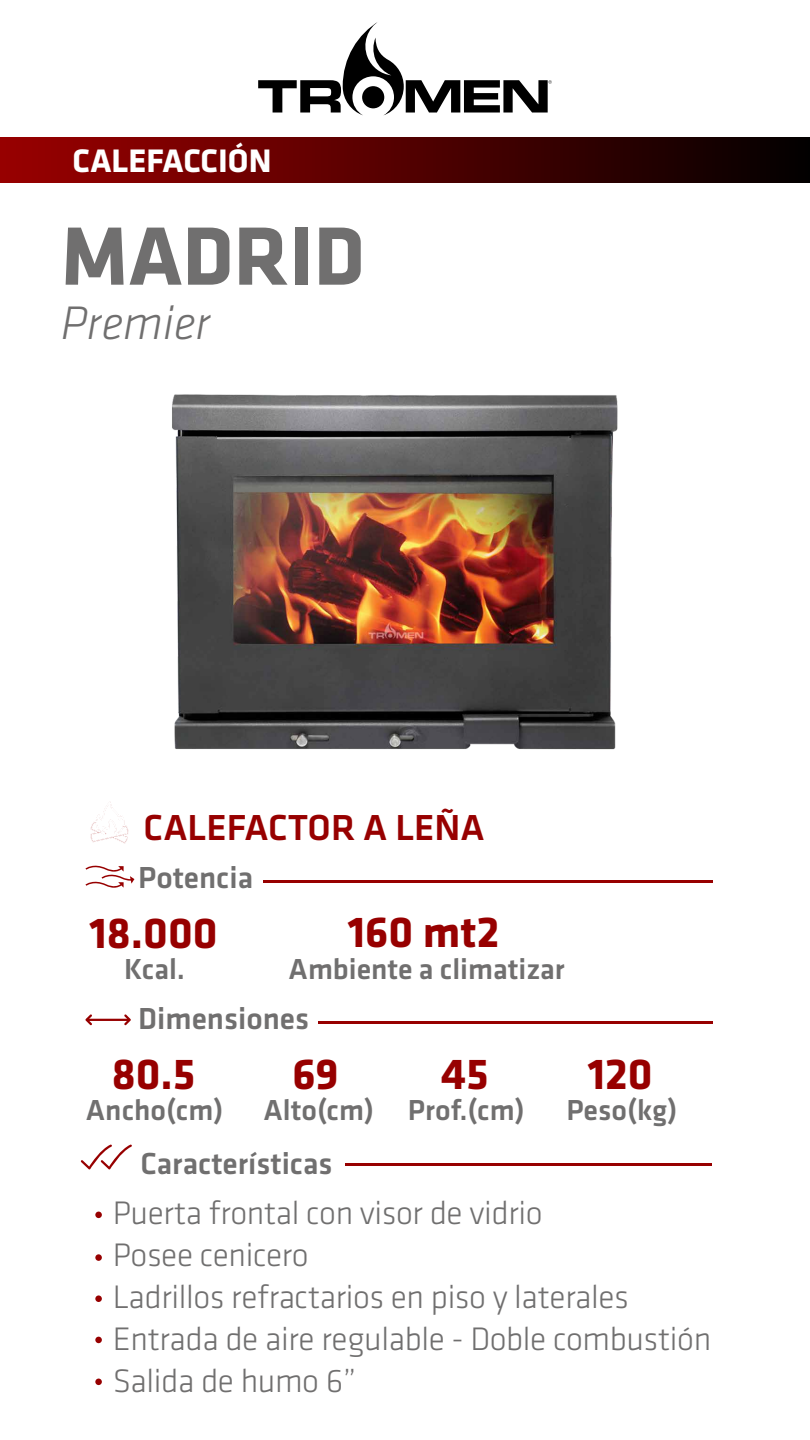
<style>
.page{position:relative;width:810px;height:1440px;background:#fff}
.page>*{position:absolute;margin:0;border:0;box-sizing:border-box;transform-origin:0 0}
.t1{font:700 85.72px "Klavika";color:#706f6f}
.t2{font:italic 300 48.75px "Klavika";color:#706f6f}
.t3{font:700 45px "Klavika";color:#970000}
.t4{font:500 37.5px "Klavika";color:#970000}
.t5{font:300 33.75px/42px "Klavika";letter-spacing:-.01em;color:#706f6f}
.t6{font:700 33.75px "Klavika";color:#fff}
.t7{font:500 31.5px "Klavika";color:#706f6f}
.t8{font:500 30px "Klavika";color:#706f6f}
</style>
<div class="page">
<img style="left:172px;top:394px;width:446px;height:356px">
<svg style="left:258px;top:22px;width:294px;height:116px"></svg>
<div style="left:0;top:138px;width:810px;height:45px;background:linear-gradient(to right,#9d0000,#050000)"></div>
<hr style="left:263px;top:880px;width:449px;height:2px;background:#970000">
<hr style="left:345px;top:1164px;width:366px;height:2px;background:#970000">
<hr style="left:318px;top:1021px;width:395px;height:2px;background:#970000">
<div style="left:95px;top:1212px;width:7px;height:6px;background:#970000;border-radius:50%"></div>
<div style="left:95px;top:1254px;width:7px;height:7px;background:#970000;border-radius:50%"></div>
<div style="left:95px;top:1295px;width:7px;height:7px;background:#970000;border-radius:50%"></div>
<div style="left:95px;top:1337px;width:7px;height:6px;background:#970000;border-radius:50%"></div>
<div style="left:95px;top:1379px;width:7px;height:6px;background:#970000;border-radius:50%"></div>
<svg style="left:85px;top:865px;width:49px;height:23px"></svg>
<hr style="left:86px;top:1019px;width:44px;height:2px;background:#970000">
<svg style="left:85px;top:1014px;width:7px;height:11px"></svg>
<svg style="left:124px;top:1014px;width:7px;height:11px"></svg>
<svg style="left:81px;top:1144px;width:51px;height:25px"></svg>
<svg style="left:90px;top:802px;width:39px;height:41px"></svg>
<p class="t6" style="left:72px;top:143px;width:201px">CALEFACCIÓN</p>
<h1 class="t1" style="left:61px;top:210px;width:306px">MADRID</h1>
<h2 class="t2" style="left:61px;top:297px;width:151px">Premier</h2>
<p class="t4" style="left:143px;top:807px;width:343px">CALEFACTOR A LEÑA</p>
<p class="t7" style="left:138px;top:860px;width:116px">Potencia</p>
<h3 class="t3" style="left:89px;top:908px;width:130px">18.000</h3>
<h3 class="t3" style="left:348px;top:908px;width:153px">160 mt2</h3>
<p class="t8" style="left:124px;top:953px;width:63px">Kcal.</p>
<p class="t8" style="left:289px;top:953px;width:278px">Ambiente a climatizar</p>
<p class="t7" style="left:138px;top:1002px;width:172px">Dimensiones</p>
<h3 class="t3" style="left:112px;top:1050px;width:85px">80.5</h3>
<h3 class="t3" style="left:293px;top:1049px;width:48px">69</h3>
<h3 class="t3" style="left:441px;top:1050px;width:49px">45</h3>
<p class="t8" style="left:86px;top:1094px;width:139px">Ancho(cm)</p>
<p class="t8" style="left:264px;top:1094px;width:263px">Alto(cm) Prof.(cm)</p>
<p class="t7" style="left:141px;top:1146px;width:194px">Características</p>
<h3 class="t3" style="left:588px;top:1050px;width:66px">120</h3>
<p class="t8" style="left:566px;top:1094px;width:113px">Peso(kg)</p>
<p class="t5" style="left:113px;top:1192px;width:600px">Puerta frontal con visor de vidrio<br>Posee cenicero<br>Ladrillos refractarios en piso y laterales<br>Entrada de aire regulable - Doble combustión<br>Salida de humo 6”</p>
</div>
